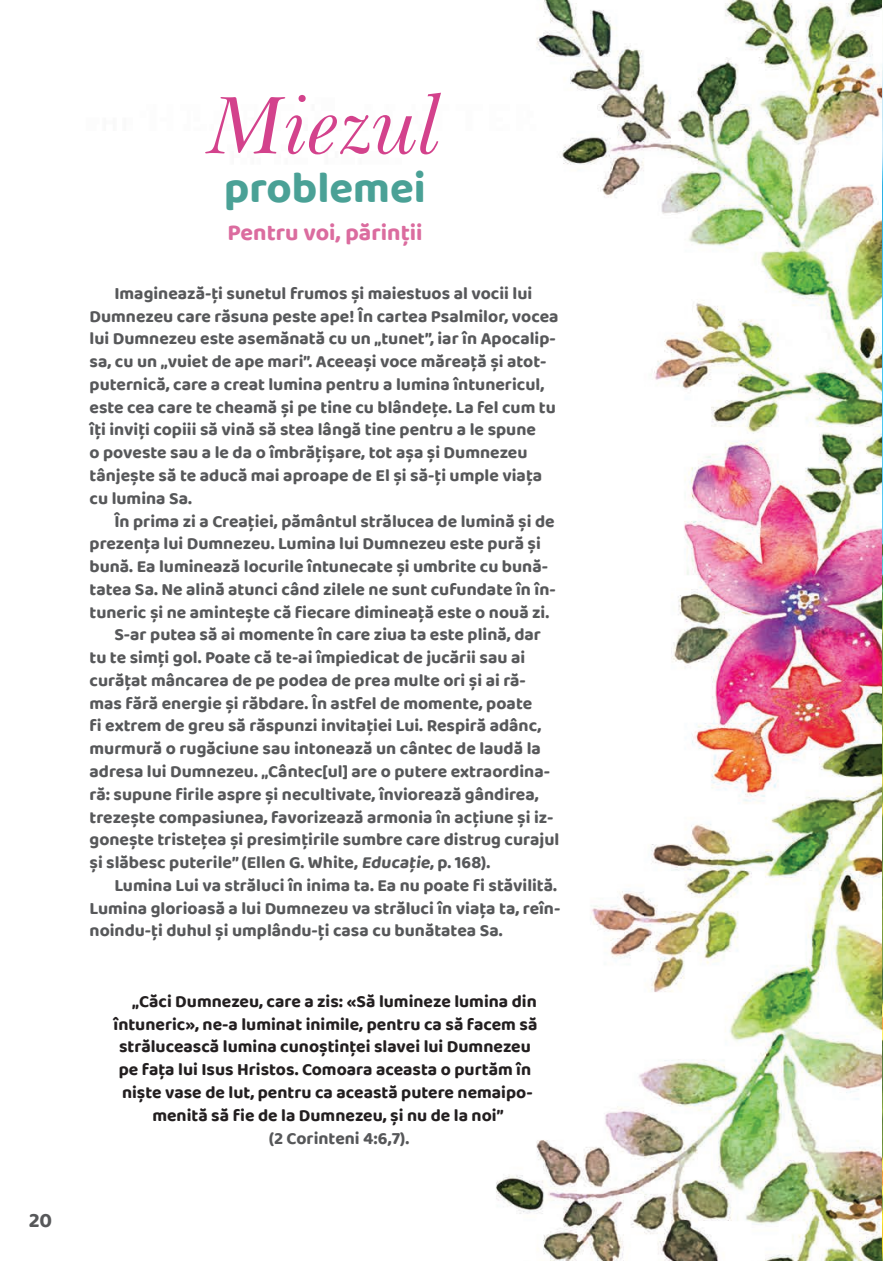
<style>
.page{position:relative;width:883px;height:1261px;background:#fff}
.page>*{position:absolute;margin:0;border:0;box-sizing:border-box;transform-origin:0 0}
.t1{font:italic 84px "Baskerville BT";color:#d3428c}
.t2{font:700 43.75px "Baloo 2";color:#4aa196}
.t3{font:700 23.28px "Baloo 2";color:#db6c9f}
.t4{font:700 21px "Baloo 2";color:#57585a}
.t5{font:700 17.5px/22.8px "Baloo 2";color:#57585a}
.t6{font:700 17.5px "Baloo 2";color:#231f20}
</style>
<div class="page">
<img style="left:496px;top:0;width:386px;height:1260px">
<hr style="left:882px;top:0;width:1px;height:1260px;background:#d1d2d4">
<hr style="left:882px;top:1087px;width:1px;height:173px;background:#c7c8ca">
<hr style="left:882px;top:0;width:1px;height:268px;background:#c7c8ca">
<p class="t4" style="left:29px;top:1207px;width:25px">20</p>
<h1 class="t1" style="left:207px;top:69px;width:236px">Miezul</h1>
<h2 class="t2" style="left:224px;top:161px;width:203px">problemei</h2>
<h3 class="t3" style="left:227px;top:218px;width:196px">Pentru voi, părinţii</h3>
<p class="t5" style="left:89px;top:281px;width:470px;text-indent:25px">Imaginează-ți sunetul frumos și maiestuos al vocii lui Dumnezeu care răsuna peste ape! În cartea Psalmilor, vocea lui Dumnezeu este asemănată cu un „tunet”, iar în Apocalip&shy;sa, cu un „vuiet de ape mari”. Aceeași voce măreață și atot&shy;puternică, care a creat lumina pentru a lumina întunericul, este cea care te cheamă și pe tine cu blândețe. La fel cum tu îți inviți copiii să vină să stea lângă tine pentru a le spune<br>o poveste sau a le da o îmbrățișare, tot așa și Dumnezeu tânjește să te aducă mai aproape de El și să-ți umple viața cu lumina Sa.</p>
<p class="t5" style="left:114px;top:509px;width:441px">În prima zi a Creației, pământul strălucea de lumină și de</p>
<p class="t5" style="left:89px;top:532px;width:452px">prezența lui Dumnezeu. Lumina lui Dumnezeu este pură și</p>
<p class="t5" style="left:89px;top:554px;width:460px">bună. Ea luminează locurile întunecate și umbrite cu bună-</p>
<p class="t5" style="left:89px;top:577px;width:467px">tatea Sa. Ne alină atunci când zilele ne sunt cufundate în în-</p>
<p class="t5" style="left:89px;top:600px;width:461px">tuneric și ne amintește că fiecare dimineață este o nouă zi.</p>
<p class="t5" style="left:114px;top:623px;width:428px">S-ar putea să ai momente în care ziua ta este plină, dar</p>
<p class="t5" style="left:89px;top:645px;width:437px">tu te simți gol. Poate că te-ai împiedicat de jucării sau ai</p>
<p class="t5" style="left:89px;top:668px;width:437px">curățat mâncarea de pe podea de prea multe ori și ai ră-</p>
<p class="t5" style="left:89px;top:691px;width:444px">mas fără energie și răbdare. În astfel de momente, poate</p>
<p class="t5" style="left:89px;top:714px;width:453px">fi extrem de greu să răspunzi invitației Lui. Respiră adânc,</p>
<p class="t5" style="left:89px;top:736px;width:452px">murmură o rugăciune sau intonează un cântec de laudă la</p>
<p class="t5" style="left:89px;top:759px;width:462px">adresa lui Dumnezeu. „Cântec[ul] are o putere extraordina-</p>
<p class="t5" style="left:89px;top:782px;width:450px">ră: supune firile aspre și necultivate, înviorează gândirea,</p>
<p class="t5" style="left:89px;top:805px;width:465px">trezește compasiunea, favorizează armonia în acțiune și iz-</p>
<p class="t5" style="left:89px;top:827px;width:471px">gonește tristețea și presimțirile sumbre care distrug curajul</p>
<p class="t5" style="left:89px;top:850px;width:402px">și slăbesc puterile” (Ellen G. White, Educație, p. 168).</p>
<p class="t5" style="left:114px;top:873px;width:444px">Lumina Lui va străluci în inima ta. Ea nu poate fi stăvilită.</p>
<p class="t5" style="left:89px;top:896px;width:472px">Lumina glorioasă a lui Dumnezeu va străluci în viața ta, reîn-</p>
<p class="t5" style="left:89px;top:918px;width:414px">noindu-ți duhul și umplându-ți casa cu bunătatea Sa.</p>
<p class="t6" style="left:132px;top:990px;width:406px">„Căci Dumnezeu, care a zis: «Să lumineze lumina din</p>
<p class="t6" style="left:113px;top:1013px;width:425px">întuneric», ne-a luminat inimile, pentru ca să facem să</p>
<p class="t6" style="left:119px;top:1035px;width:413px">strălucească lumina cunoștinței slavei lui Dumnezeu</p>
<p class="t6" style="left:119px;top:1058px;width:413px">pe fața lui Isus Hristos. Comoara aceasta o purtăm în</p>
<p class="t6" style="left:122px;top:1081px;width:412px">niște vase de lut, pentru ca această putere nemaipo-</p>
<p class="t6" style="left:152px;top:1104px;width:352px">menită să fie de la Dumnezeu, și nu de la noi”</p>
<p class="t5" style="left:269px;top:1125px;width:142px">(2 Corinteni 4:6,7).</p>
</div>
